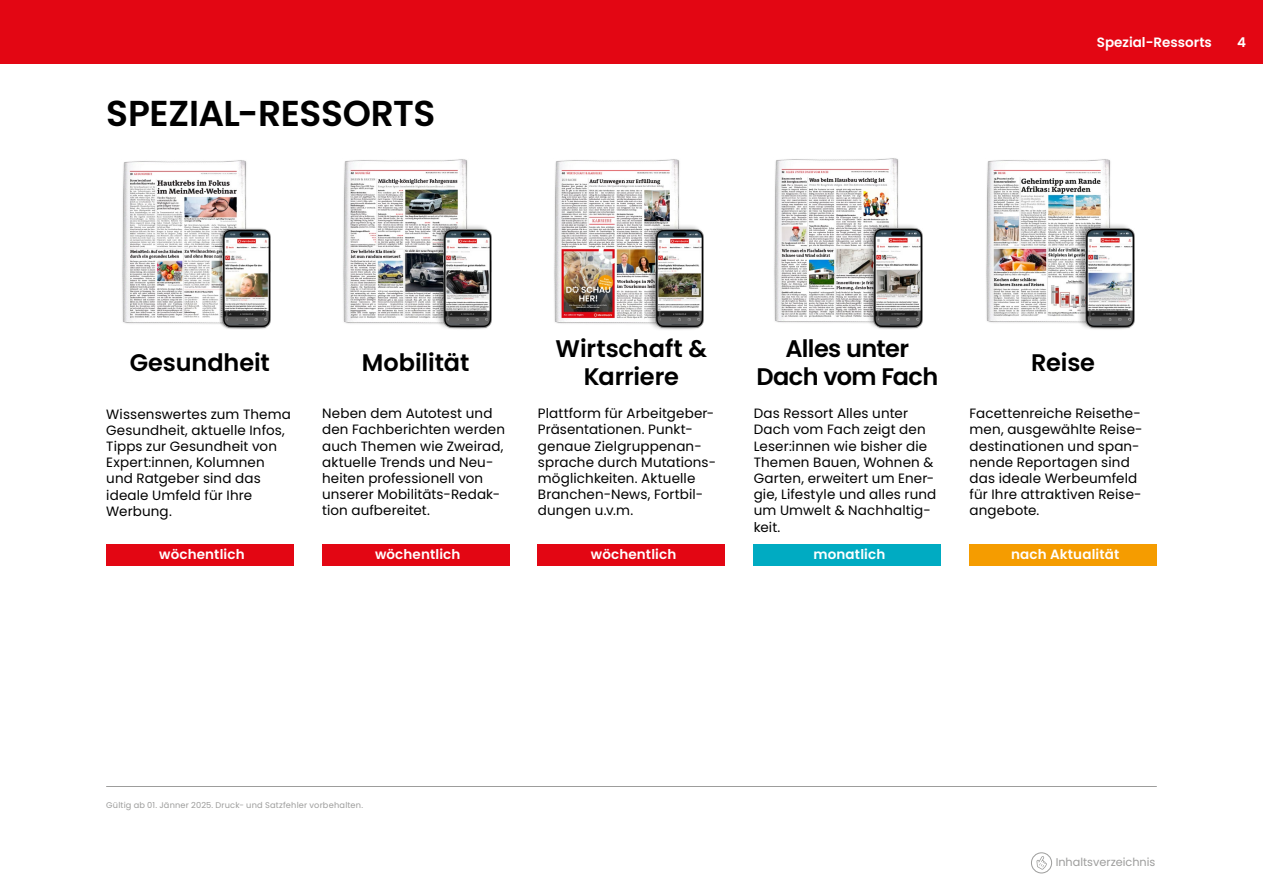
<style>
.page{position:relative;width:1263px;height:893px;background:#fff}
.page>*{position:absolute;margin:0;border:0;box-sizing:border-box;transform-origin:0 0}
.t1{font:600 36px "Poppins";letter-spacing:-.01em;color:#000}
.t2{font:600 24px/28.8px "Poppins";letter-spacing:-.005em;color:#000;text-align:center}
.t3{font:600 24px/28.8px "Poppins";letter-spacing:-.025em;color:#000;text-align:center}
.t4{font:13.5px/16.2px "Poppins";letter-spacing:.01em;color:#000}
.t5{font:600 13.5px "Poppins";letter-spacing:.01em;color:#fff}
.t6{font:11.25px "Poppins";color:#9d9d9c}
.t7{font:8.25px "Poppins";letter-spacing:.02em;color:#9d9d9c}
</style>
<div class="page">
<div style="left:0;top:0;width:1263px;height:64px;background:#e30613"></div>
<hr style="left:106px;top:786px;width:1050px;height:1px;background:#9d9d9c">
<svg style="left:1036px;top:856px;width:11px;height:14px"></svg>
<div style="left:1031px;top:853px;width:21px;height:20px;border:1px solid #9d9d9c;border-radius:50%"></div>
<img style="left:554px;top:159px;width:126px;height:165px">
<div style="left:647px;top:223px;width:57px;height:109px;background:#000;opacity:.25"></div>
<img style="left:655px;top:229px;width:48px;height:101px">
<img style="left:343px;top:159px;width:125px;height:165px">
<div style="left:435px;top:224px;width:57px;height:108px;background:#000;opacity:.25"></div>
<img style="left:444px;top:230px;width:48px;height:100px">
<img style="left:122px;top:160px;width:125px;height:164px">
<div style="left:219px;top:227px;width:52px;height:103px;background:#000;opacity:.25"></div>
<img style="left:222px;top:229px;width:48px;height:101px">
<img style="left:774px;top:158px;width:125px;height:165px">
<div style="left:865px;top:223px;width:58px;height:108px;background:#000;opacity:.25"></div>
<img style="left:874px;top:229px;width:48px;height:100px">
<img style="left:986px;top:159px;width:125px;height:164px">
<div style="left:1077px;top:222px;width:57px;height:110px;background:#000;opacity:.25"></div>
<img style="left:1085px;top:228px;width:49px;height:102px">
<div style="left:106px;top:544px;width:187px;height:21px;background:#e30613"></div>
<div style="left:322px;top:544px;width:187px;height:21px;background:#e30613"></div>
<div style="left:538px;top:544px;width:187px;height:21px;background:#e30613"></div>
<div style="left:754px;top:544px;width:187px;height:21px;background:#00abc2"></div>
<div style="left:969px;top:544px;width:188px;height:21px;background:#f59c00"></div>
<h1 class="t1" style="left:106px;top:93px;width:330px">SPEZIAL-RESSORTS</h1>
<p class="t5" style="left:1097px;top:35px;width:117px">Spezial-Ressorts</p>
<p class="t5" style="left:1237px;top:35px;width:10px">4</p>
<h2 class="t2" style="left:130px;top:348px;width:142px">Gesundheit</h2>
<h2 class="t2" style="left:362px;top:348px;width:109px">Mobilität</h2>
<h2 class="t2" style="left:556px;top:334px;width:153px">Wirtschaft &amp;<br>Karriere</h2>
<h2 class="t3" style="left:756px;top:334px;width:183px">Alles unter<br>Dach vom Fach</h2>
<h2 class="t2" style="left:1031px;top:348px;width:66px">Reise</h2>
<p class="t4" style="left:106px;top:406px;width:186px">Wissenswertes zum Thema<br>Gesundheit, aktuelle Infos,<br>Tipps zur Gesundheit von<br>Expert:innen, Kolumnen und Ratgeber sind das ideale Umfeld für Ihre<br>Werbung.</p>
<p class="t4" style="left:322px;top:405px;width:185px">Neben dem Autotest und den Fachberichten werden auch Themen wie Zweirad, aktuelle Trends und Neu&shy;heiten professionell von unserer Mobilitäts-Redak&shy;tion aufbereitet.</p>
<p class="t4" style="left:538px;top:405px;width:180px">Plattform für Arbeitgeber-<br>Präsentationen. Punkt&shy;genaue Zielgruppenan&shy;sprache durch Mutations&shy;möglichkeiten. Aktuelle<br>Branchen-News, Fortbil&shy;dungen u.v.m.</p>
<p class="t4" style="left:754px;top:405px;width:184px">Das Ressort Alles unter<br>Dach vom Fach zeigt den<br>Leser:innen wie bisher die<br>Themen Bauen, Wohnen &amp;<br>Garten, erweitert um Ener&shy;gie, Lifestyle und alles rund um Umwelt &amp; Nachhaltig&shy;keit.</p>
<p class="t4" style="left:969px;top:405px;width:175px">Facettenreiche Reisethe&shy;men, ausgewählte Reise&shy;destinationen und span&shy;nende Reportagen sind das ideale Werbeumfeld für Ihre attraktiven Reise&shy;angebote.</p>
<p class="t5" style="left:159px;top:547px;width:87px">wöchentlich</p>
<p class="t5" style="left:375px;top:547px;width:87px">wöchentlich</p>
<p class="t5" style="left:591px;top:547px;width:87px">wöchentlich</p>
<p class="t5" style="left:813px;top:547px;width:73px">monatlich</p>
<p class="t5" style="left:1011px;top:547px;width:110px">nach Aktualität</p>
<p class="t7" style="left:106px;top:800px;width:258px">Gültig ab 01. Jänner 2025. Druck- und Satzfehler vorbehalten.</p>
<p class="t6" style="left:1056px;top:856px;width:101px">Inhaltsverzeichnis</p>
</div>
